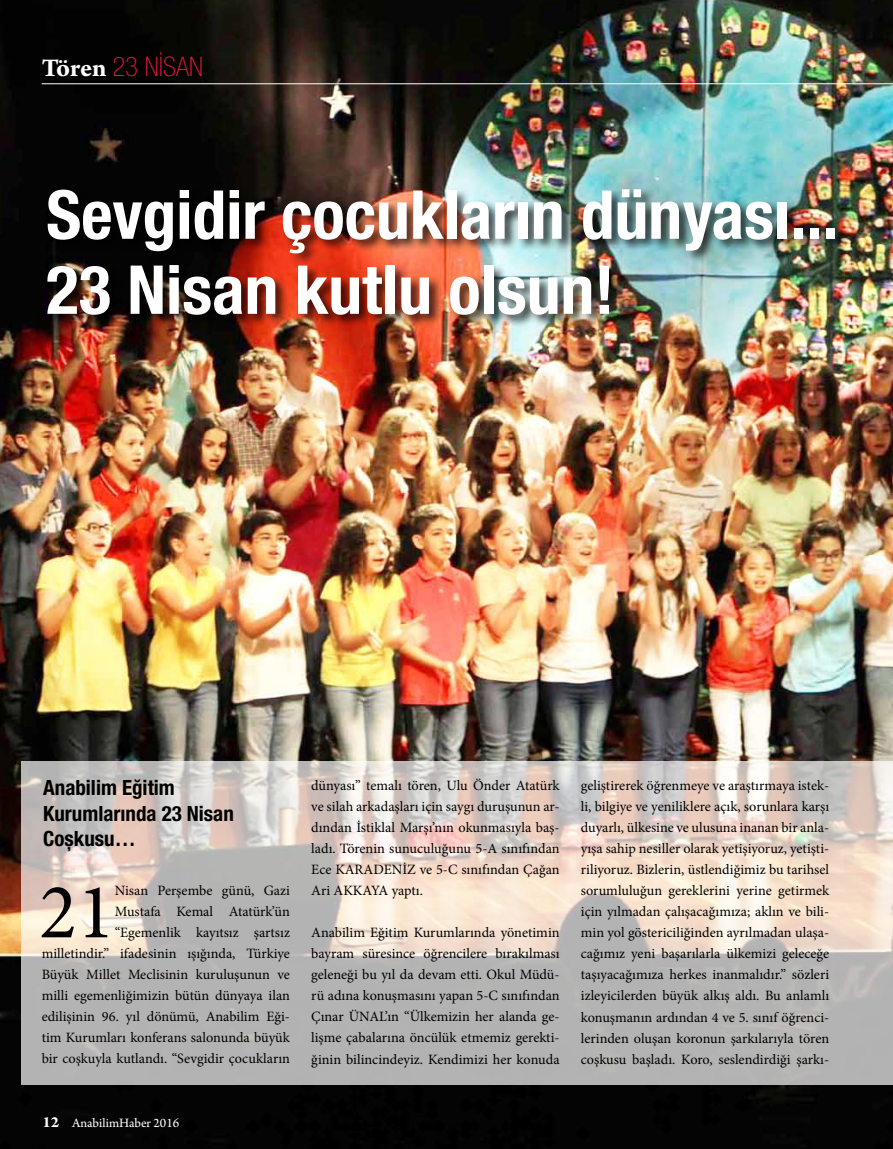
<style>
.page{position:relative;width:893px;height:1149px;background:#fff}
.page>*{position:absolute;margin:0;border:0;box-sizing:border-box;transform-origin:0 0}
.t1{font:78.9px "Minion Pro";color:#000}
.t2{font:700 condensed 67.5px/75px "Helvetica Neue LT Pro";color:#fff}
.t3{font:100 condensed 27px "Helvetica Neue LT Pro";color:#e31837}
.t4{font:700 condensed 21px/25.5px "Helvetica Neue LT Pro";color:#000}
.t5{font:14.25px/21px "Minion Pro";color:#000;text-align:justify}
.t6{font:13.5px "Arno Pro";color:#fff}
.s1{font-family:"Arno Pro";font-weight:700;font-stretch:normal;color:#fff}
.s2{font-weight:700;font-size:16.5px}
</style>
<div class="page">
<img style="left:0;top:0;width:893px;height:1148px">
<svg style="left:21px;top:761px;width:872px;height:323px;background:#cdc5bf"></svg>
<div style="left:45px;top:187px;width:804px;height:142px;background:#000;opacity:.75"></div>
<hr style="left:42px;top:83px;width:851px;height:1px;background:#fff">
<h3 class="t3" style="left:42px;top:51px;width:163px"><span class="s1">Tören</span> 23 NİSAN</h3>
<h2 class="t2" style="left:46px;top:176px;width:794px">Sevgidir çocukların dünyası...<br>23 Nisan kutlu olsun!</h2>
<h3 class="t4" style="left:43px;top:774px;width:192px">Anabilim Eğitim<br>Kurumlarında 23 Nisan<br>Coşkusu…</h3>
<p class="t5" style="left:42px;top:880px;width:250px;text-align:right">Nisan Perşembe günü, Gazi<br>Mustafa Kemal Atatürk’ün<br>“Egemenlik kayıtsız şartsız<br>milletindir.” ifadesinin ışığında, Türkiye Büyük Millet Meclisinin kuruluşunun ve milli egemenliğimizin bütün dünyaya ilan edilişinin 96. yıl dönümü, Anabilim Eği&shy;tim Kurumları konferans salonunda büyük bir coşkuyla kutlandı. “Sevgidir çocukların</p>
<h1 class="t1" style="left:39px;top:858px;width:77px">21</h1>
<p class="t6" style="left:43px;top:1114px;width:138px"><span class="s2">12</span> AnabilimHaber 2016</p>
<p class="t5" style="left:311px;top:775px;width:250px">dünyası” temalı tören, Ulu Önder Atatürk ve silah arkadaşları için saygı duruşunun ar&shy;dından İstiklal Marşı’nın okunmasıyla baş&shy;ladı. Törenin sunuculuğunu 5-A sınıfından Ece KARADENİZ ve 5-C sınıfından Çağan Ari AKKAYA yaptı.</p>
<p class="t5" style="left:311px;top:922px;width:250px">Anabilim Eğitim Kurumlarında yönetimin bayram süresince öğrencilere bırakılması geleneği bu yıl da devam etti. Okul Müdü&shy;rü adına konuşmasını yapan 5-C sınıfından Çınar ÜNAL’ın “Ülkemizin her alanda ge&shy;lişme çabalarına öncülük etmemiz gerekti&shy;ğinin bilincindeyiz. Kendimizi her konuda</p>
<p class="t5" style="left:581px;top:775px;width:250px">geliştirerek öğrenmeye ve araştırmaya istek&shy;li, bilgiye ve yeniliklere açık, sorunlara karşı duyarlı, ülkesine ve ulusuna inanan bir anla&shy;yışa sahip nesiller olarak yetişiyoruz, yetişti&shy;riliyoruz. Bizlerin, üstlendiğimiz bu tarihsel sorumluluğun gereklerini yerine getirmek için yılmadan çalışacağımıza; aklın ve bili&shy;min yol göstericiliğinden ayrılmadan ulaşa&shy;cağımız yeni başarılarla ülkemizi geleceğe taşıyacağımıza herkes inanmalıdır.” sözleri izleyicilerden büyük alkış aldı. Bu anlamlı konuşmanın ardından 4 ve 5. sınıf öğrenci&shy;lerinden oluşan koronun şarkılarıyla tören coşkusu başladı. Koro, seslendirdiği şarkı-</p>
</div>
